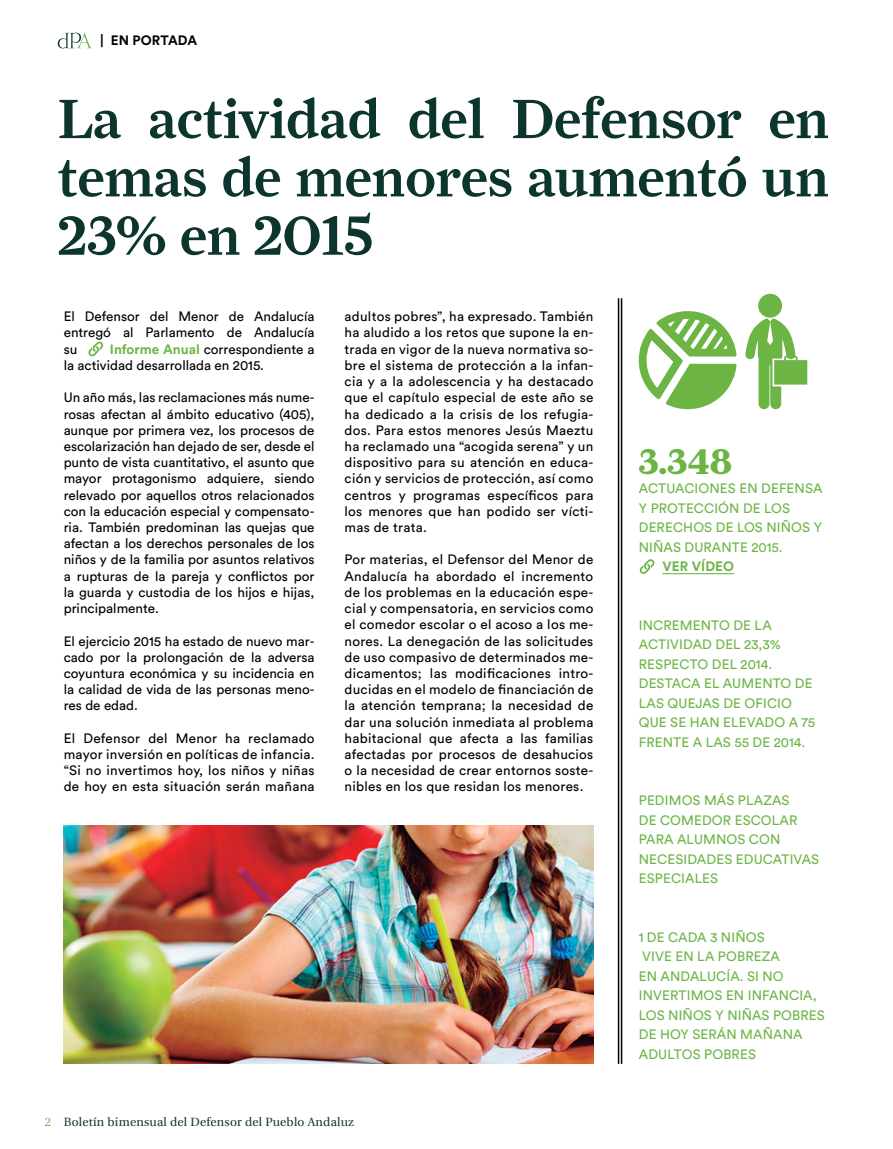
<style>
.page{position:relative;width:893px;height:1149px;background:#fff}
.page>*{position:absolute;margin:0;border:0;box-sizing:border-box;transform-origin:0 0}
.t1{font:500 55.5px/58.3px "Farnham Display";color:#0b352d;text-align:justify}
.t2{font:700 36px "Farnham Display";color:#6cb545}
.t3{font:13.5px/16.2px "Circular Std";color:#000;text-align:justify}
.t4{font:13.5px/19.5px "Circular Std";letter-spacing:.01em;color:#6cb545}
.t5{font:700 13.5px "Circular Std";letter-spacing:.01em;color:#000}
.t6{font:700 13.5px "Circular Std";letter-spacing:.01em;color:#6cb545}
.t7{font:12px "Utopia";letter-spacing:.02em;color:#0b352d}
.s1{font-weight:700;color:#6cb545}
.s2{color:#6cb545}
</style>
<div class="page">
<svg style="left:639px;top:311px;width:97px;height:98px"></svg>
<div style="left:758px;top:294px;width:24px;height:23px;background:#6cb545;border-radius:50%"></div>
<svg style="left:745px;top:318px;width:62px;height:91px"></svg>
<svg style="left:58px;top:33px;width:34px;height:15px"></svg>
<hr style="left:662px;top:573px;width:72px;height:1px;background:#6cb545">
<hr style="left:621px;top:298px;width:1px;height:765px;background:#000">
<hr style="left:618px;top:298px;width:1px;height:765px;background:#000">
<svg style="left:88px;top:341px;width:16px;height:15px"></svg>
<img style="left:64px;top:825px;width:529px;height:238px">
<svg style="left:639px;top:559px;width:16px;height:14px"></svg>
<p class="t5" style="left:100px;top:31px;width:98px">| EN PORTADA</p>
<h1 class="t1" style="left:58px;top:89px;width:773px">La actividad del Defensor en temas de menores aumentó un 23% en 2015</h1>
<p class="t3" style="left:64px;top:308px;width:252px">El Defensor del Menor de Andalucía entregó al Parlamento de Andalucía su</p>
<p class="t3" style="left:64px;top:340px;width:252px;text-indent:46px"><span class="s1">Informe Anual</span> correspondiente a la actividad desarrollada en 2015.</p>
<p class="t3" style="left:64px;top:389px;width:252px">Un año más, las reclamaciones más nume&shy;rosas afectan al ámbito educativo (405), aunque por primera vez, los procesos de escolarización han dejado de ser, desde el punto de vista cuantitativo, el asunto que mayor protagonismo adquiere, siendo relevado por aquellos otros relacionados con la educación especial y compensato&shy;ria. También predominan las quejas que afectan a los derechos personales de los niños y de la familia por asuntos relativos a rupturas de la pareja y conflictos por la guarda y custodia de los hijos e hijas, principalmente.</p>
<p class="t3" style="left:64px;top:632px;width:252px">El ejercicio 2015 ha estado de nuevo mar&shy;cado por la prolongación de la adversa coyuntura económica y su incidencia en la calidad de vida de las personas meno&shy;res de edad.</p>
<p class="t3" style="left:64px;top:729px;width:252px">El Defensor del Menor ha reclamado mayor inversión en políticas de infancia. “Si no invertimos hoy, los niños y niñas de hoy en esta situación serán mañana</p>
<p class="t3" style="left:345px;top:308px;width:250px">adultos pobres”, ha expresado. También ha aludido a los retos que supone la en&shy;trada en vigor de la nueva normativa so&shy;bre el sistema de protección a la infan&shy;cia y a la adolescencia y ha destacado que el capítulo especial de este año se ha dedicado a la crisis de los refugia&shy;dos. Para estos menores Jesús Maeztu ha reclamado una “acogida serena” y un dispositivo para su atención en educa&shy;ción y servicios de protección, así como centros y programas específicos para los menores que han podido ser vícti&shy;mas de trata.</p>
<p class="t3" style="left:345px;top:551px;width:250px">Por materias, el Defensor del Menor de Andalucía ha abordado el incremento de los problemas en la educación espe&shy;cial y compensatoria, en servicios como el comedor escolar o el acoso a los me&shy;nores. La denegación de las solicitudes de uso compasivo de determinados me&shy;dicamentos; las modificaciones intro&shy;ducidas en el modelo de financiación de la atención temprana; la necesidad de dar una solución inmediata al problema habitacional que afecta a las familias afectadas por procesos de desahucios o la necesidad de crear entornos soste&shy;nibles en los que residan los menores.</p>
<p class="t7" style="left:45px;top:1114px;width:311px"><span class="s2">2</span> Boletín bimensual del Defensor del Pueblo Andaluz</p>
<h2 class="t2" style="left:639px;top:439px;width:95px">3.348</h2>
<p class="t4" style="left:639px;top:478px;width:185px">ACTUACIONES EN DEFENSA<br>Y PROTECCIÓN DE LOS<br>DERECHOS DE LOS NIÑOS Y<br>NIÑAS DURANTE 2015.</p>
<p class="t6" style="left:662px;top:557px;width:73px">VER VÍDEO</p>
<p class="t4" style="left:639px;top:614px;width:178px">INCREMENTO DE LA<br>ACTIVIDAD DEL 23,3%<br>RESPECTO DEL 2014.<br>DESTACA EL AUMENTO DE<br>LAS QUEJAS DE OFICIO<br>QUE SE HAN ELEVADO A 75<br>FRENTE A LAS 55 DE 2014.</p>
<p class="t4" style="left:639px;top:790px;width:182px">PEDIMOS MÁS PLAZAS<br>DE COMEDOR ESCOLAR<br>PARA ALUMNOS CON<br>NECESIDADES EDUCATIVAS<br>ESPECIALES</p>
<p class="t4" style="left:639px;top:926px;width:188px">1 DE CADA 3 NIÑOS<br>VIVE EN LA POBREZA<br>EN ANDALUCÍA. SI NO<br>INVERTIMOS EN INFANCIA,<br>LOS NIÑOS Y NIÑAS POBRES<br>DE HOY SERÁN MAÑANA<br>ADULTOS POBRES</p>
</div>
